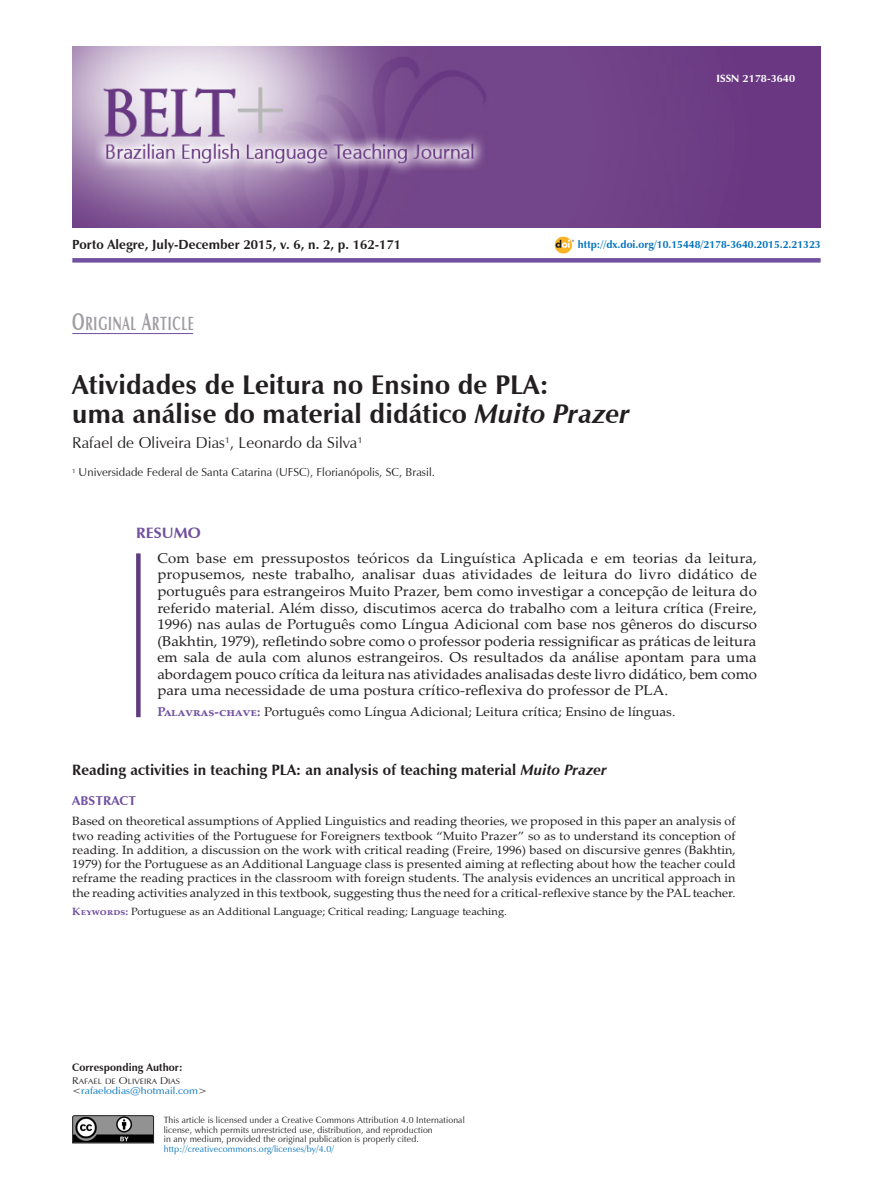
<style>
.page{position:relative;width:893px;height:1191px;background:#fff}
.page>*{position:absolute;margin:0;border:0;box-sizing:border-box;transform-origin:0 0}
.t1{font:700 27px/28.5px "Zapf Humanist 601 BT";letter-spacing:.005em;color:#231f20}
.t2{font:19.2px "Zapf Humanist 601 BT Bold SC800";letter-spacing:.07em;color:#9f9ca2;scale:.62 1}
.t3{font:15.6px "Zapf Humanist 601 BT";letter-spacing:.005em;color:#231f20}
.t4{font:700 15px "Zapf Humanist 601 BT";letter-spacing:.005em;color:#231f20}
.t5{font:700 15px "Zapf Humanist 601 BT";letter-spacing:.005em;color:#7150a0;scale:1.05 1}
.t6{font:14.25px/16.5px "Palatino Linotype";letter-spacing:.005em;color:#231f20;text-align:justify;scale:1.05 1}
.t7{font:700 13.2px "Zapf Humanist 601 BT";letter-spacing:.005em;color:#231f20}
.t8{font:12.75px "Palatino Linotype";letter-spacing:.005em;color:#231f20;scale:1.05 1}
.t9{font:700 12.75px "Zapf Humanist 601 BT";letter-spacing:.005em;color:#7150a0;scale:1.05 1}
.t10{font:12px/14.2px "Palatino Linotype";color:#231f20;text-align:justify;scale:1.05 1}
.t11{font:11.55px "Zapf Humanist 601 BT";letter-spacing:.005em;color:#231f20}
.t12{font:700 10.8px "Zapf Humanist 601 BT";letter-spacing:.005em;color:#231f20}
.t13{font:10.5px "Palatino Linotype";letter-spacing:.005em;color:#231f20;scale:1.05 1}
.t14{font:700 10.5px "Zapf Humanist 601 BT";letter-spacing:.005em;color:#0072bc}
.t15{font:700 10.5px "Zapf Humanist 601 BT";letter-spacing:.005em;color:#fff;scale:1.05 1}
.t16{font:9.75px "Zapf Humanist 601 BT";letter-spacing:.005em;color:#0072bc;scale:1.1 1}
.t17{font:9px/9.8px "Zapf Humanist 601 BT";letter-spacing:.015em;color:#231f20}
.t18{font:9px "Zapf Humanist 601 BT";letter-spacing:.015em;color:#0072bc}
.t19{font:7.8px "Zapf Humanist 601 BT Roman SC800";letter-spacing:.005em;color:#231f20;scale:1.1 1}
.s1{font-size:24px}
.s2{font-style:italic}
.s3{font-weight:700;color:#7150a0}
.s4{font-size:9.75px}
.s5{font-family:"Zapf Humanist 601 BT Roman SC800";color:#231f20}
</style>
<div class="page">
<svg style="left:72px;top:1115px;width:82px;height:28px;background:#686868"></svg>
<svg style="left:72px;top:258px;width:749px;height:4px;background:#7453a2"></svg>
<hr style="left:72px;top:333px;width:121px;height:1px;background:#7150a0">
<img style="left:72px;top:47px;width:749px;height:181px">
<img style="left:555px;top:236px;width:18px;height:17px">
<div style="left:136px;top:553px;width:5px;height:164px;background:#5f3c81"></div>
<p class="t15" style="left:716px;top:72px;width:76px">ISSN 2178-3640</p>
<p class="t7" style="left:72px;top:236px;width:330px">Porto Alegre, July-December 2015, v. 6, n. 2, p. 162-171</p>
<p class="t14" style="left:578px;top:238px;width:244px">http://dx.doi.org/10.15448/2178-3640.2015.2.21323</p>
<h2 class="t2" style="left:72px;top:311px;width:198px"><span class="s1">O</span>RIGINAL <span class="s1">A</span>RTICLE</h2>
<h1 class="t1" style="left:72px;top:371px;width:560px">Atividades de Leitura no Ensino de PLA:<br>uma análise do material didático <span class="s2">Muito Prazer</span></h1>
<p class="t3" style="left:72px;top:433px;width:292px">Rafael de Oliveira Dias<sup>1</sup>, Leonardo da Silva<sup>1</sup></p>
<p class="t11" style="left:72px;top:465px;width:364px"><sup>1</sup> Universidade Federal de Santa Catarina (UFSC), Florianópolis, SC, Brasil.</p>
<p class="t5" style="left:136px;top:523px;width:63px">RESUMO</p>
<p class="t6" style="left:157px;top:549px;width:573px">Com base em pressupostos teóricos da Linguística Aplicada e em teorias da leitura, propusemos, neste trabalho, analisar duas atividades de leitura do livro didático de português para estrangeiros Muito Prazer, bem como investigar a concepção de leitura do referido material. Além disso, discutimos acerca do trabalho com a leitura crítica (Freire, 1996) nas aulas de Português como Língua Adicional com base nos gêneros do discurso (Bakhtin, 1979), refletindo sobre como o professor poderia ressignificar as práticas de leitura em sala de aula com alunos estrangeiros. Os resultados da análise apontam para uma abordagem pouco crítica da leitura nas atividades analisadas deste livro didático, bem como para uma necessidade de uma postura crítico-reflexiva do professor de PLA.</p>
<p class="t8" style="left:157px;top:703px;width:495px"><span class="s3">Palavras-chave:</span> Português como Língua Adicional; Leitura crítica; Ensino de línguas.</p>
<p class="t4" style="left:72px;top:761px;width:536px">Reading activities in teaching PLA: an analysis of teaching material <span class="s2">Muito Prazer</span></p>
<p class="t9" style="left:72px;top:792px;width:62px">ABSTRACT</p>
<p class="t10" style="left:72px;top:813px;width:633px">Based on theoretical assumptions of Applied Linguistics and reading theories, we proposed in this paper an analysis of two reading activities of the Portuguese for Foreigners textbook “Muito Prazer” so as to understand its conception of reading. In addition, a discussion on the work with critical reading (Freire, 1996) based on discursive genres (Bakhtin, 1979) for the Portuguese as an Additional Language class is presented aiming at reflecting about how the teacher could reframe the reading practices in the classroom with foreign students. The analysis evidences an uncritical approach in the reading activities analyzed in this textbook, suggesting thus the need for a critical-reflexive stance by the PAL teacher.</p>
<p class="t13" style="left:72px;top:904px;width:415px"><span class="s3">Keywords:</span> Portuguese as an Additional Language; Critical reading; Language teaching.</p>
<p class="t12" style="left:72px;top:1060px;width:112px">Corresponding Author:</p>
<p class="t19" style="left:72px;top:1076px;width:100px"><span class="s4">R</span>AFAEL DE <span class="s4">O</span>LIVEIRA <span class="s4">D</span> IAS</p>
<p class="t16" style="left:72px;top:1085px;width:124px"><span class="s5">&lt;</span>rafaelodias@hotmail.com<span class="s5">&gt;</span></p>
<p class="t17" style="left:164px;top:1115px;width:302px">This article is licensed under a Creative Commons Attribution 4.0 International license, which permits unrestricted use, distribution, and reproduction<br>in any medium, provided the original publication is properly cited.</p>
<p class="t18" style="left:164px;top:1143px;width:172px">http://creativecommons.org/licenses/by/4.0/</p>
</div>
